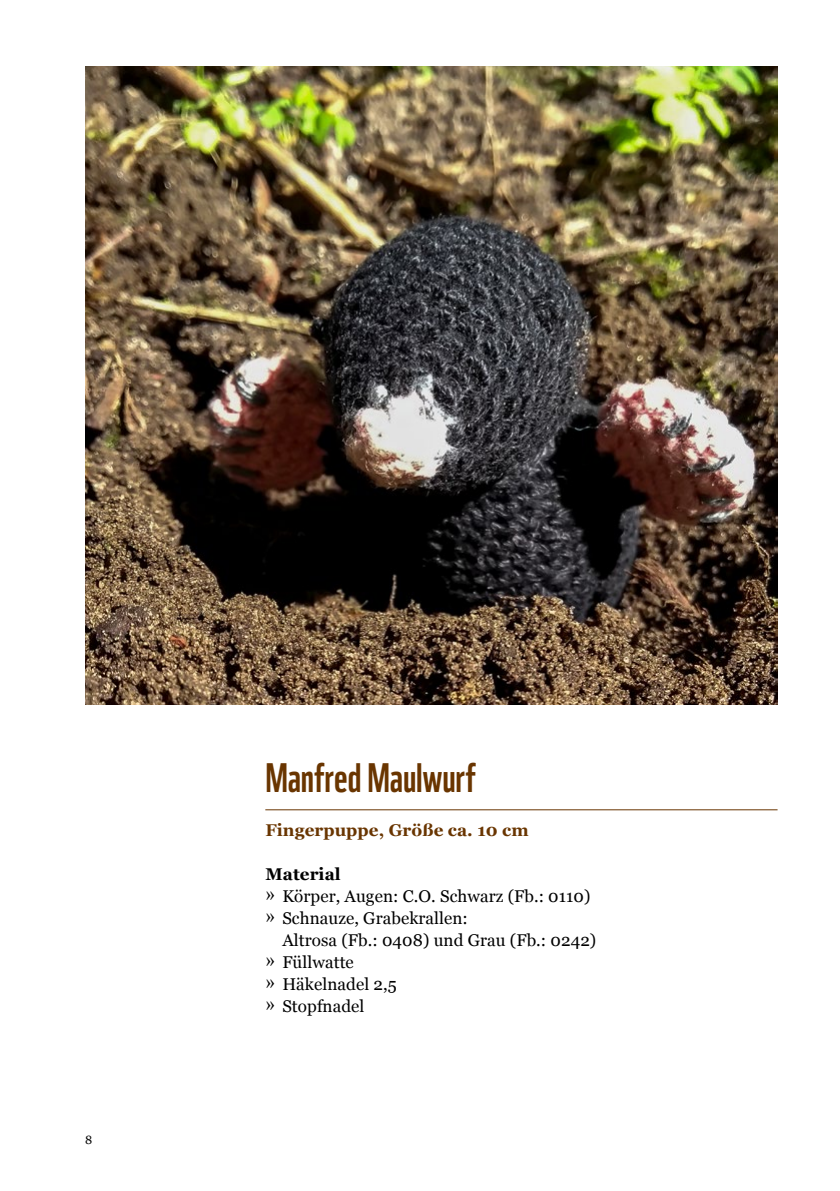
<style>
.page{position:relative;width:840px;height:1191px;background:#fff}
.page>*{position:absolute;margin:0;border:0;box-sizing:border-box;transform-origin:0 0}
.t1{font:40px "WWF";color:#693500}
.t2{font:17px/22px "Georgia";letter-spacing:.005em;color:#000}
.t3{font:700 17px "Georgia";letter-spacing:.005em;color:#693500}
.t4{font:12px "Georgia";color:#000}
.s1{font-weight:700}
.s2{font-family:"Adobe Garamond Pro";font-size:26px}
</style>
<div class="page">
<img style="left:85px;top:66px;width:692px;height:638px">
<hr style="left:265px;top:809px;width:512px;height:1px;background:#693500">
<p class="t4" style="left:85px;top:1131px;width:9px">8</p>
<h1 class="t1" style="left:265px;top:746px;width:212px">Manfred Maulwurf</h1>
<p class="t3" style="left:265px;top:817px;width:265px">Fingerpuppe, Größe ca. 10 cm</p>
<p class="t2" style="left:265px;top:862px;width:326px"><span class="s1">Material<br></span><span class="s2">»</span> Körper, Augen: C.O. Schwarz (Fb.: 0110) <span class="s2">»</span> Schnauze, Grabekrallen:</p>
<p class="t2" style="left:265px;top:928px;width:332px;text-indent:17px">Altrosa (Fb.: 0408) und Grau (Fb.: 0242) <span class="s2">»</span> Füllwatte<br><span class="s2">»</span> Häkelnadel 2,5<br><span class="s2">»</span> Stopfnadel</p>
</div>
